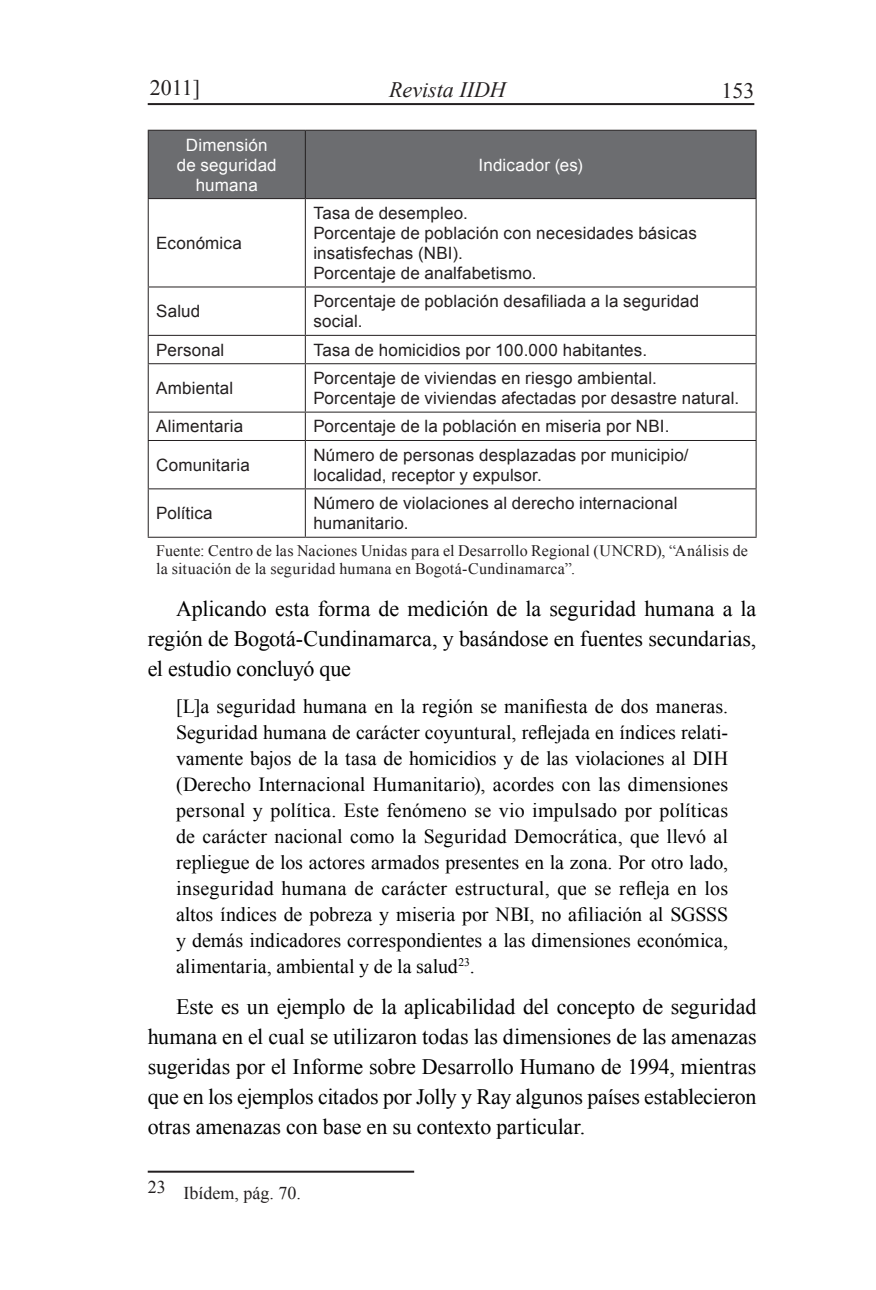
<style>
.page{position:relative;width:876px;height:1290px;background:#fff}
.page>*{position:absolute;margin:0;border:0;box-sizing:border-box;transform-origin:0 0}
.t1{font:22px/30px "Times New Roman";letter-spacing:-.005em;color:#000;text-align:justify}
.t2{font:italic 22px "Times New Roman";color:#231f20}
.t3{font:22px "Times New Roman";color:#231f20}
.t4{font:20px/26px "Times New Roman";letter-spacing:-.005em;color:#000;text-align:justify}
.t5{font:18px "Times New Roman";color:#231f20}
.t6{font:17px/20px "Arial";letter-spacing:.01em;color:#231f20}
.t7{font:17px/20px "Arial";letter-spacing:.01em;color:#fff;text-align:center}
.t8{font:16px/18px "Times New Roman";letter-spacing:.015em;color:#231f20}
</style>
<div class="page">
<hr style="left:148px;top:103px;width:606px;height:2px;background:#231f20">
<div style="left:149px;top:131px;width:607px;height:67px;background:#6c6d70"></div>
<hr style="left:148px;top:130px;width:157px;height:1px;background:#231f20">
<hr style="left:148px;top:131px;width:1px;height:67px;background:#231f20">
<hr style="left:305px;top:130px;width:452px;height:1px;background:#231f20">
<hr style="left:305px;top:131px;width:1px;height:67px;background:#231f20">
<hr style="left:756px;top:131px;width:1px;height:67px;background:#231f20">
<hr style="left:148px;top:198px;width:157px;height:1px;background:#231f20">
<hr style="left:148px;top:199px;width:1px;height:87px;background:#231f20">
<hr style="left:305px;top:198px;width:452px;height:1px;background:#231f20">
<hr style="left:305px;top:199px;width:1px;height:87px;background:#231f20">
<hr style="left:756px;top:199px;width:1px;height:87px;background:#231f20">
<hr style="left:148px;top:286px;width:157px;height:1px;background:#231f20">
<hr style="left:148px;top:287px;width:1px;height:48px;background:#231f20">
<hr style="left:305px;top:286px;width:452px;height:1px;background:#231f20">
<hr style="left:305px;top:287px;width:1px;height:48px;background:#231f20">
<hr style="left:756px;top:287px;width:1px;height:48px;background:#231f20">
<hr style="left:148px;top:335px;width:157px;height:1px;background:#231f20">
<svg style="left:148px;top:336px;width:1px;height:27px"></svg>
<hr style="left:305px;top:335px;width:452px;height:1px;background:#231f20">
<svg style="left:305px;top:336px;width:1px;height:27px"></svg>
<svg style="left:756px;top:336px;width:1px;height:27px"></svg>
<hr style="left:148px;top:363px;width:157px;height:1px;background:#231f20">
<hr style="left:148px;top:364px;width:1px;height:48px;background:#231f20">
<hr style="left:305px;top:363px;width:452px;height:1px;background:#231f20">
<hr style="left:305px;top:364px;width:1px;height:48px;background:#231f20">
<hr style="left:756px;top:364px;width:1px;height:48px;background:#231f20">
<hr style="left:148px;top:412px;width:157px;height:1px;background:#231f20">
<svg style="left:148px;top:413px;width:1px;height:27px"></svg>
<hr style="left:305px;top:412px;width:452px;height:1px;background:#231f20">
<svg style="left:305px;top:413px;width:1px;height:27px"></svg>
<svg style="left:756px;top:413px;width:1px;height:27px"></svg>
<hr style="left:148px;top:440px;width:157px;height:1px;background:#231f20">
<hr style="left:148px;top:441px;width:1px;height:47px;background:#231f20">
<hr style="left:305px;top:440px;width:452px;height:1px;background:#231f20">
<hr style="left:305px;top:441px;width:1px;height:47px;background:#231f20">
<hr style="left:756px;top:441px;width:1px;height:47px;background:#231f20">
<hr style="left:148px;top:489px;width:1px;height:48px;background:#231f20">
<hr style="left:148px;top:488px;width:157px;height:1px;background:#231f20">
<hr style="left:305px;top:488px;width:452px;height:1px;background:#231f20">
<hr style="left:305px;top:489px;width:1px;height:48px;background:#231f20">
<hr style="left:756px;top:489px;width:1px;height:48px;background:#231f20">
<hr style="left:148px;top:537px;width:157px;height:1px;background:#231f20">
<hr style="left:305px;top:537px;width:452px;height:1px;background:#231f20">
<hr style="left:148px;top:1171px;width:266px;height:2px;background:#231f20">
<p class="t3" style="left:150px;top:73px;width:52px">2011]</p>
<p class="t2" style="left:389px;top:75px;width:118px">Revista IIDH</p>
<p class="t3" style="left:721px;top:76px;width:34px">153</p>
<p class="t7" style="left:177px;top:135px;width:101px">Dimensión de seguridad humana</p>
<p class="t7" style="left:479px;top:155px;width:106px">Indicador (es)</p>
<p class="t6" style="left:156px;top:233px;width:87px">Económica</p>
<p class="t6" style="left:313px;top:203px;width:385px">Tasa de desempleo.<br>Porcentaje de población con necesidades básicas insatisfechas (NBI).<br>Porcentaje de analfabetismo.</p>
<p class="t6" style="left:156px;top:301px;width:46px">Salud</p>
<p class="t6" style="left:313px;top:291px;width:387px">Porcentaje de población desafiliada a la seguridad social.</p>
<p class="t6" style="left:156px;top:340px;width:70px">Personal</p>
<p class="t6" style="left:313px;top:340px;width:335px">Tasa de homicidios por 100.000 habitantes.</p>
<p class="t6" style="left:156px;top:378px;width:79px">Ambiental</p>
<p class="t6" style="left:313px;top:368px;width:427px">Porcentaje de viviendas en riesgo ambiental.<br>Porcentaje de viviendas afectadas por desastre natural.</p>
<p class="t6" style="left:156px;top:416px;width:88px">Alimentaria</p>
<p class="t6" style="left:313px;top:416px;width:358px">Porcentaje de la población en miseria por NBI.</p>
<p class="t6" style="left:156px;top:455px;width:95px">Comunitaria</p>
<p class="t6" style="left:313px;top:445px;width:377px">Número de personas desplazadas por municipio/ localidad, receptor y expulsor.</p>
<p class="t6" style="left:156px;top:503px;width:58px">Política</p>
<p class="t6" style="left:313px;top:493px;width:366px">Número de violaciones al derecho internacional humanitario.</p>
<p class="t8" style="left:156px;top:542px;width:593px">Fuente: Centro de las Naciones Unidas para el Desarrollo Regional (UNCRD), “Análisis de la situación de la seguridad humana en Bogotá-Cundinamarca”.</p>
<p class="t1" style="left:148px;top:593px;width:610px;text-indent:28px">Aplicando esta forma de medición de la seguridad humana a la región de Bogotá-Cundinamarca, y basándose en fuentes secundarias, el estudio concluyó que</p>
<p class="t4" style="left:176px;top:693px;width:554px">[L]a seguridad humana en la región se manifiesta de dos maneras.<br>Seguridad humana de carácter coyuntural, reflejada en índices relati&shy;vamente bajos de la tasa de homicidios y de las violaciones al DIH (Derecho Internacional Humanitario), acordes con las dimensiones personal y política. Este fenómeno se vio impulsado por políticas de carácter nacional como la Seguridad Democrática, que llevó al repliegue de los actores armados presentes en la zona. Por otro lado, inseguridad humana de carácter estructural, que se refleja en los altos índices de pobreza y miseria por NBI, no afiliación al SGSSS y demás indicadores correspondientes a las dimensiones económica, alimentaria, ambiental y de la salud<sup>23</sup>.</p>
<p class="t1" style="left:148px;top:992px;width:610px;text-indent:28px">Este es un ejemplo de la aplicabilidad del concepto de seguridad humana en el cual se utilizaron todas las dimensiones de las amenazas sugeridas por el Informe sobre Desarrollo Humano de 1994, mientras que en los ejemplos citados por Jolly y Ray algunos países establecieron otras amenazas con base en su contexto particular.</p>
<p class="t5" style="left:148px;top:1181px;width:155px">23 Ibídem, pág. 70.</p>
</div>
